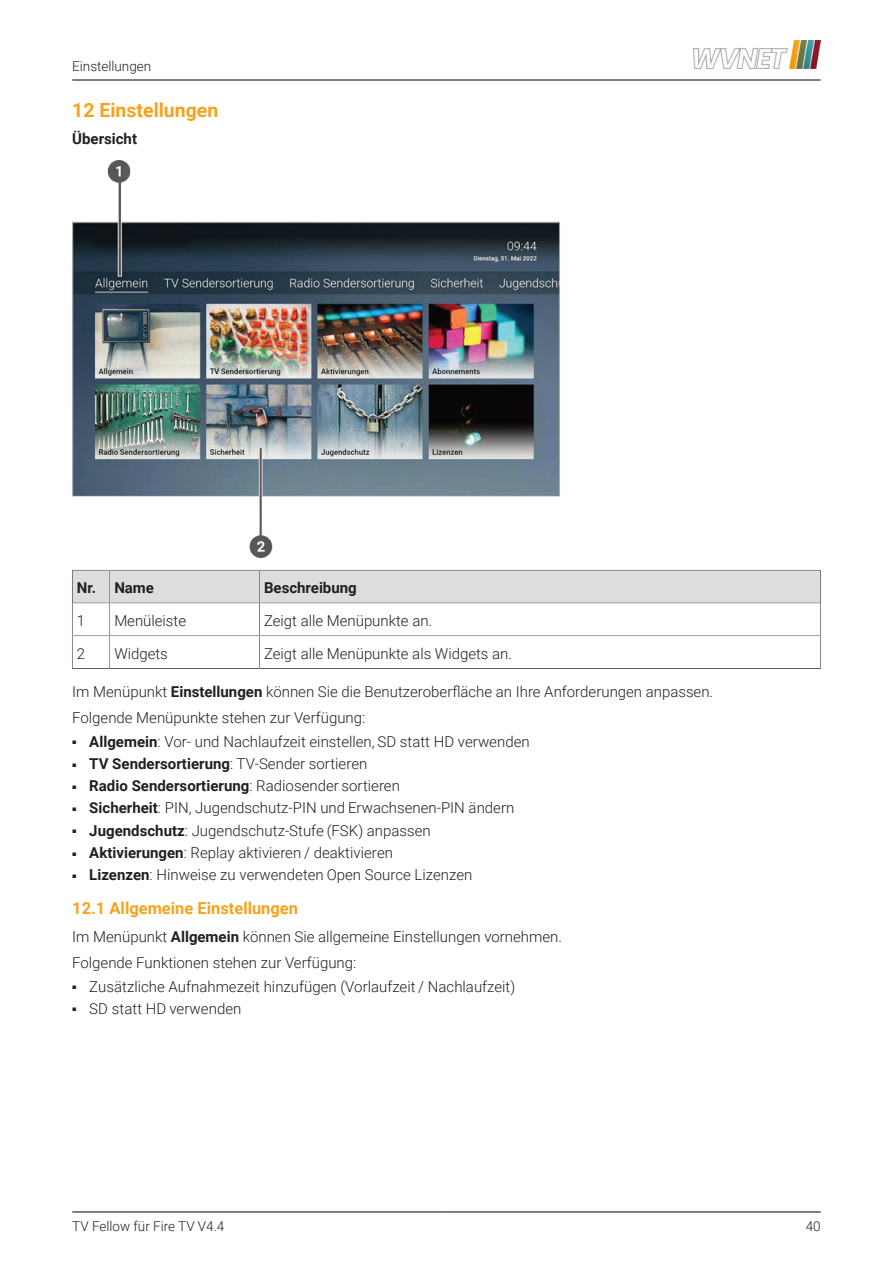
<style>
.page{position:relative;width:893px;height:1263px;background:#fff}
.page>*{position:absolute;margin:0;border:0;box-sizing:border-box;transform-origin:0 0}
.t1{font:700 19.5px "Roboto";color:#f6a31c}
.t2{font:700 16.5px "Roboto";color:#f6a31c}
.t3{font:300 15px/25.8px "Roboto";color:#231f20}
.t4{font:700 15px "Roboto";color:#231f20}
.t5{font:300 13.5px "Roboto";color:#231f20}
.s1{font-weight:700}
.s2{font-weight:300}
</style>
<div class="page">
<hr style="left:72px;top:80px;width:621px;height:1px;background:#000">
<hr style="left:693px;top:80px;width:128px;height:1px;background:#000">
<img style="left:693px;top:41px;width:128px;height:28px">
<img style="left:72px;top:160px;width:488px;height:398px">
<svg style="left:72px;top:570px;width:749px;height:99px"></svg>
<hr style="left:259px;top:636px;width:1px;height:32px;background:#231f20">
<hr style="left:72px;top:1211px;width:374px;height:1px;background:#000">
<hr style="left:446px;top:1211px;width:375px;height:1px;background:#000">
<p class="t5" style="left:72px;top:61px;width:80px">Einstellungen</p>
<h1 class="t1" style="left:72px;top:102px;width:148px">12 Einstellungen</h1>
<p class="t4" style="left:72px;top:132px;width:66px">Übersicht</p>
<p class="t4" style="left:77px;top:582px;width:79px">Nr. Name</p>
<p class="t4" style="left:264px;top:582px;width:94px">Beschreibung</p>
<p class="t3" style="left:77px;top:609px;width:10px">1</p>
<p class="t3" style="left:114px;top:609px;width:73px">Menüleiste</p>
<p class="t3" style="left:264px;top:609px;width:170px">Zeigt alle Menüpunkte an.</p>
<p class="t3" style="left:77px;top:642px;width:10px">2</p>
<p class="t3" style="left:114px;top:642px;width:55px">Widgets</p>
<p class="t3" style="left:264px;top:642px;width:249px">Zeigt alle Menüpunkte als Widgets an.</p>
<p class="t3" style="left:72px;top:680px;width:642px">Im Menüpunkt <span class="s1">Einstellungen</span> können Sie die Benutzeroberfläche an Ihre Anforderungen anpassen.<br>Folgende Menüpunkte stehen zur Verfügung:</p>
<p class="t3" style="left:72px;top:730px;width:459px"><sup>■</sup> <span class="s1">Allgemein</span>: Vor- und Nachlaufzeit einstellen, SD statt HD verwenden</p>
<p class="t3" style="left:72px;top:752px;width:297px"><sup>■</sup> <span class="s1">TV Sendersortierung</span>: TV-Sender sortieren</p>
<p class="t4" style="left:72px;top:780px;width:329px"><sup>■</sup> Radio Sendersortierung<span class="s2">: Radiosender sortieren</span></p>
<p class="t3" style="left:72px;top:797px;width:444px"><sup>■</sup> <span class="s1">Sicherheit</span>: PIN, Jugendschutz-PIN und Erwachsenen-PIN ändern</p>
<p class="t3" style="left:72px;top:819px;width:360px"><sup>■</sup> <span class="s1">Jugendschutz</span>: Jugendschutz-Stufe (FSK) anpassen</p>
<p class="t3" style="left:72px;top:841px;width:322px"><sup>■</sup> <span class="s1">Aktivierungen</span>: Replay aktivieren / deaktivieren</p>
<p class="t3" style="left:72px;top:863px;width:402px"><sup>■</sup> <span class="s1">Lizenzen</span>: Hinweise zu verwendeten Open Source Lizenzen</p>
<p class="t2" style="left:72px;top:902px;width:227px">12.1 Allgemeine Einstellungen</p>
<p class="t3" style="left:72px;top:925px;width:491px">Im Menüpunkt <span class="s1">Allgemein</span> können Sie allgemeine Einstellungen vornehmen.<br>Folgende Funktionen stehen zur Verfügung:</p>
<p class="t3" style="left:72px;top:975px;width:445px"><sup>■</sup> Zusätzliche Aufnahmezeit hinzufügen (Vorlaufzeit / Nachlaufzeit)</p>
<p class="t3" style="left:72px;top:997px;width:171px"><sup>■</sup> SD statt HD verwenden</p>
<p class="t5" style="left:72px;top:1221px;width:154px">TV Fellow für Fire TV V4.4</p>
<p class="t5" style="left:806px;top:1221px;width:16px">40</p>
</div>
